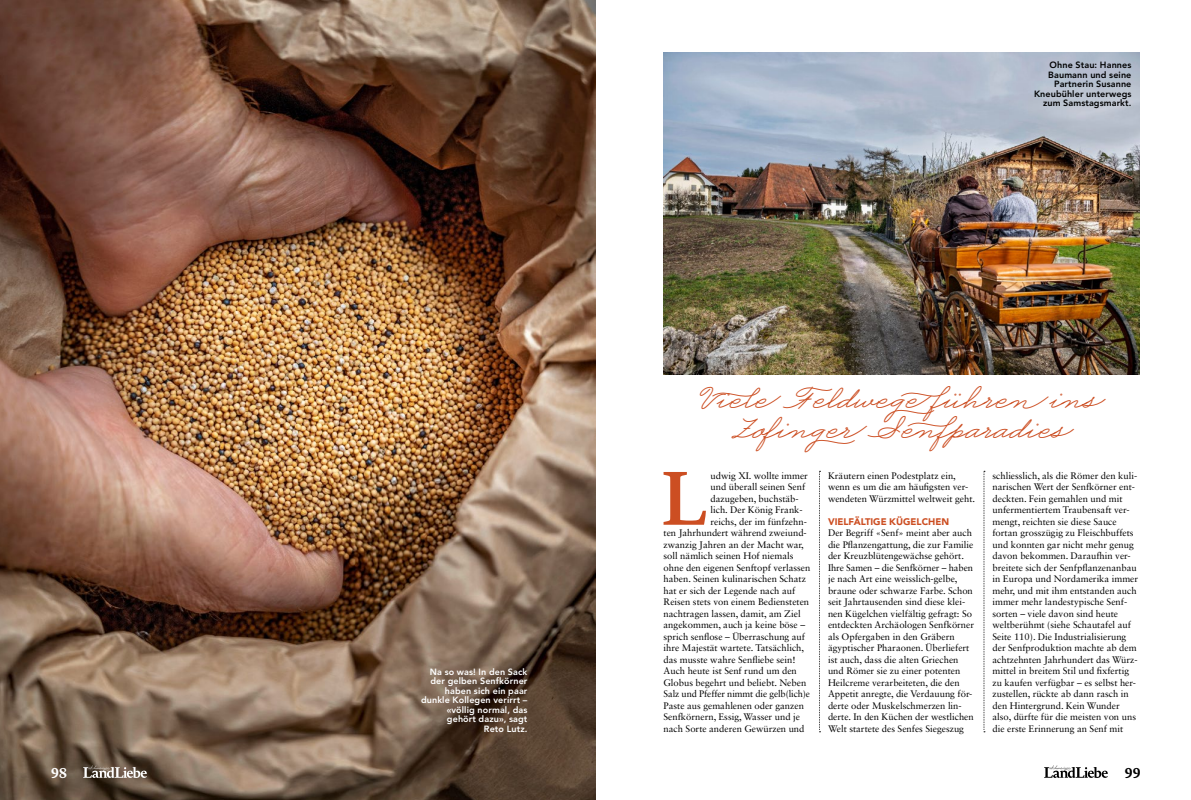
<style>
.page{position:relative;width:1191px;height:800px;background:#fff}
.page>*{position:absolute;margin:0;border:0;box-sizing:border-box;transform-origin:0 0}
._550___Txt_9_5_SabRo{font:600 74.3px "Novel Pro";color:#cc4e22}
._150_Zitat_30_BPenBo{font:700 30px/30px "Business Penmanship";color:#cc4e22;text-align:center}
.t1{font:700 14px "Novel Pro";color:#fff}
.t2{font:700 14px "Novel Pro";color:#000}
._552_Txt_9_5_SabRoma{font:9.5px/11.5px "Sabon LT Std";color:#000}
._550___Txt_9_5_SabRo-2{font:9.5px/11.5px "Sabon LT Std";color:#000}
._542_Txt_9_AvBlack_V{font:900 9.5px "Avenir LT Std";color:#cc4e22}
._621_Leg_BU_9_AvHeav{font:800 9px/9.5px "Avenir LT Std";letter-spacing:.01em;color:#fff;text-align:right}
._621_Leg_BU_9_AvHeav-2{font:800 9px/9.5px "Avenir LT Std";letter-spacing:.01em;color:#000;text-align:right}
</style>
<div class="page">
<img style="left:0;top:0;width:595px;height:799px">
<img style="left:663px;top:53px;width:477px;height:322px">
<svg style="left:1044px;top:765px;width:63px;height:12px"></svg>
<svg style="left:83px;top:765px;width:64px;height:12px"></svg>
<svg style="left:819px;top:471px;width:1px;height:261px"></svg>
<svg style="left:983px;top:471px;width:2px;height:261px"></svg>
<p class="_621_Leg_BU_9_AvHeav" style="left:421px;top:666px;width:108px">Na so was! In den Sack der gelben Senfkörner haben sich ein paar dunkle Kollegen verirrt – «völlig normal, das gehört dazu», sagt<br>Reto Lutz.</p>
<p class="_621_Leg_BU_9_AvHeav-2" style="left:1034px;top:60px;width:99px">Ohne Stau: Hannes<br>Baumann und seine<br>Partnerin Susanne<br>Kneubühler unterwegs zum Samstagsmarkt.</p>
<p class="_150_Zitat_30_BPenBo" style="left:700px;top:381px;width:404px">Viele Feldwege führen ins<br>Zofinger Senfparadies</p>
<p class="_550___Txt_9_5_SabRo-2" style="left:828px;top:469px;width:149px">Kräutern einen Podestplatz ein, wenn es um die am häufigsten ver&shy;wendeten Würzmittel weltweit geht.</p>
<p class="_542_Txt_9_AvBlack_V" style="left:828px;top:515px;width:123px">VIELFÄLTIGE KÜGELCHEN</p>
<p class="_552_Txt_9_5_SabRoma" style="left:828px;top:527px;width:148px">Der Begriff «Senf» meint aber auch die Pflanzengattung, die zur Familie der Kreuzblütengewächse gehört.<br>Ihre Samen – die Senfkörner – haben je nach Art eine weisslich-gelbe, braune oder schwarze Farbe. Schon seit Jahrtausenden sind diese klei&shy;nen Kügelchen vielfältig gefragt: So entdeckten Archäologen Senfkörner als Opfergaben in den Gräbern ägyptischer Pharaonen. Überliefert ist auch, dass die alten Griechen und Römer sie zu einer potenten Heilcreme verarbeiteten, die den Appetit anregte, die Verdauung för&shy;derte oder Muskelschmerzen lin&shy;derte. In den Küchen der westlichen Welt startete des Senfes Siegeszug</p>
<p class="_550___Txt_9_5_SabRo" style="left:658px;top:442px;width:52px">L</p>
<p class="_550___Txt_9_5_SabRo-2" style="left:710px;top:469px;width:99px">udwig XI. wollte immer</p>
<p class="_552_Txt_9_5_SabRoma" style="left:992px;top:469px;width:147px">schliesslich, als die Römer den kuli&shy;narischen Wert der Senfkörner ent&shy;deckten. Fein gemahlen und mit unfermentiertem Traubensaft ver&shy;mengt, reichten sie diese Sauce fortan grosszügig zu Fleischbuffets und konnten gar nicht mehr genug davon bekommen. Daraufhin ver&shy;breitete sich der Senfpflanzenanbau in Europa und Nordamerika immer mehr, und mit ihm entstanden auch immer mehr landestypische Senf&shy;sorten – viele davon sind heute weltberühmt (siehe Schautafel auf Seite 110). Die Industrialisierung der Senfproduktion machte ab dem achtzehnten Jahrhundert das Würz&shy;mittel in breitem Stil und fixfertig zu kaufen verfügbar – es selbst her&shy;zustellen, rückte ab dann rasch in den Hintergrund. Kein Wunder also, dürfte für die meisten von uns die erste Erinnerung an Senf mit</p>
<p class="_550___Txt_9_5_SabRo-2" style="left:710px;top:481px;width:96px">und überall seinen Senf</p>
<p class="_550___Txt_9_5_SabRo-2" style="left:710px;top:492px;width:90px">dazugeben, buchstäb-</p>
<p class="_550___Txt_9_5_SabRo-2" style="left:710px;top:504px;width:94px">lich. Der König Frank-</p>
<p class="_550___Txt_9_5_SabRo-2" style="left:710px;top:515px;width:98px">reichs, der im fünfzehn-</p>
<p class="_550___Txt_9_5_SabRo-2" style="left:663px;top:527px;width:145px">ten Jahrhundert während zweiund-</p>
<p class="_550___Txt_9_5_SabRo-2" style="left:663px;top:538px;width:142px">zwanzig Jahren an der Macht war,</p>
<p class="_550___Txt_9_5_SabRo-2" style="left:663px;top:550px;width:131px">soll nämlich seinen Hof niemals</p>
<p class="_550___Txt_9_5_SabRo-2" style="left:663px;top:561px;width:148px">ohne den eigenen Senftopf verlassen</p>
<p class="_550___Txt_9_5_SabRo-2" style="left:663px;top:573px;width:144px">haben. Seinen kulinarischen Schatz</p>
<p class="_550___Txt_9_5_SabRo-2" style="left:663px;top:584px;width:133px">hat er sich der Legende nach auf</p>
<p class="_550___Txt_9_5_SabRo-2" style="left:663px;top:596px;width:147px">Reisen stets von einem Bediensteten</p>
<p class="_550___Txt_9_5_SabRo-2" style="left:663px;top:607px;width:139px">nachtragen lassen, damit, am Ziel</p>
<p class="_550___Txt_9_5_SabRo-2" style="left:663px;top:619px;width:143px">angekommen, auch ja keine böse –</p>
<p class="_550___Txt_9_5_SabRo-2" style="left:663px;top:630px;width:143px">sprich senflose – Überraschung auf</p>
<p class="_550___Txt_9_5_SabRo-2" style="left:663px;top:642px;width:142px">ihre Majestät wartete. Tatsächlich,</p>
<p class="_550___Txt_9_5_SabRo-2" style="left:663px;top:653px;width:133px">das musste wahre Senfliebe sein!</p>
<p class="_550___Txt_9_5_SabRo-2" style="left:663px;top:665px;width:135px">Auch heute ist Senf rund um den</p>
<p class="_550___Txt_9_5_SabRo-2" style="left:663px;top:676px;width:144px">Globus begehrt und beliebt. Neben</p>
<p class="_550___Txt_9_5_SabRo-2" style="left:663px;top:688px;width:148px">Salz und Pfeffer nimmt die gelb(lich)e</p>
<p class="_550___Txt_9_5_SabRo-2" style="left:663px;top:699px;width:142px">Paste aus gemahlenen oder ganzen</p>
<p class="_550___Txt_9_5_SabRo-2" style="left:663px;top:711px;width:138px">Senfkörnern, Essig, Wasser und je</p>
<p class="_550___Txt_9_5_SabRo-2" style="left:663px;top:722px;width:142px">nach Sorte anderen Gewürzen und</p>
<h3 class="t1" style="left:51px;top:761px;width:17px">98</h3>
<h3 class="t2" style="left:1124px;top:761px;width:17px">99</h3>
</div>
